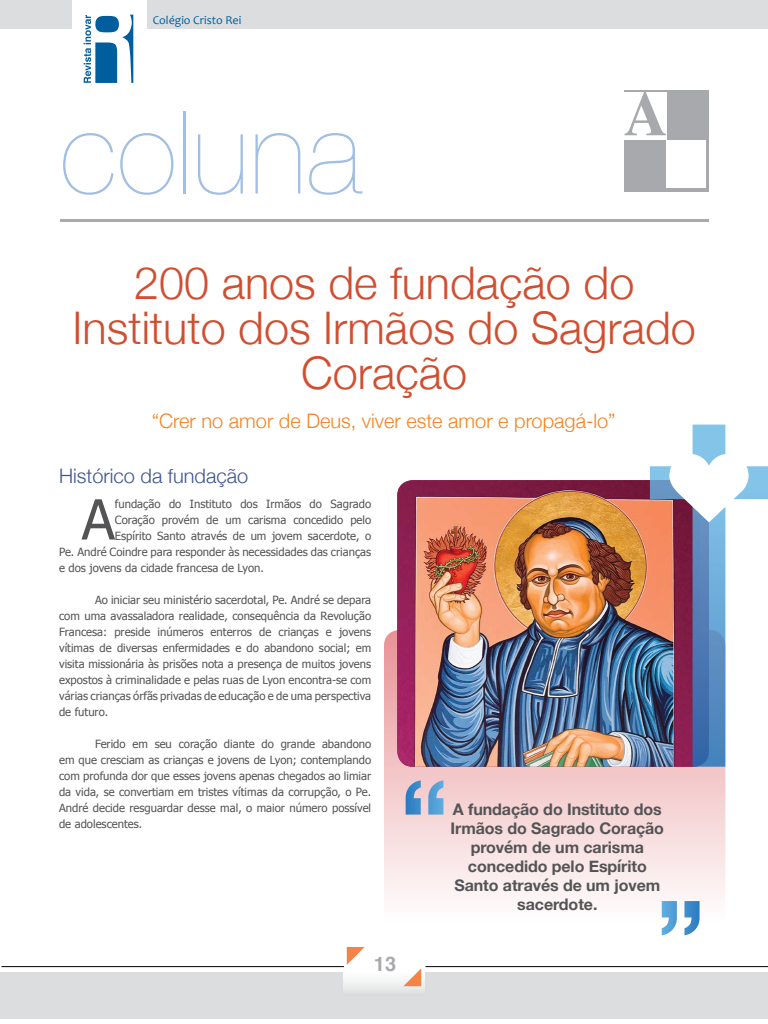
<style>
.page{position:relative;width:768px;height:1024px;background:#fff}
.page>*{position:absolute;margin:0;border:0;box-sizing:border-box;transform-origin:0 0}
.t1{font:200 115px "Helvetica Neue";color:#a1bee3}
.t2{font:700 106.5px "Helvetica Neue";color:#fff}
.t3{font:55.3px "Tahoma";color:#545456}
.t4{font:300 45px/45px "Helvetica Neue";color:#d14e30;text-align:center}
.t5{font:300 20px "Helvetica Neue";color:#f58220}
.t6{font:300 20px "Helvetica Neue";color:#3d548f}
.t7{font:700 20px "Helvetica";color:#a7a9ac}
.t8{font:700 16px/19px "Helvetica Neue";letter-spacing:-.005em;color:#545456;text-align:center}
.t9{font:12px "Candara";color:#005e9e}
.t10{font:11.3px/16px "Tahoma";color:#545456;text-align:justify}
</style>
<div class="page">
<div style="left:384px;top:630px;width:341px;height:311px;background:linear-gradient(to bottom,#e89195,#fff);border-radius:16px"></div>
<img style="left:397px;top:480px;width:253px;height:287px">
<svg style="left:650px;top:425px;width:118px;height:342px"></svg>
<svg style="left:669px;top:454px;width:80px;height:68px"></svg>
<div style="left:0;top:972px;width:768px;height:47px;background:#dcddde"></div>
<div style="left:343px;top:948px;width:81px;height:48px;background:linear-gradient(to bottom,#fff,#e6e6e6)"></div>
<div style="left:0;top:0;width:768px;height:28px;background:#dcddde"></div>
<div style="left:73px;top:0;width:74px;height:96px;background:#fff"></div>
<svg style="left:347px;top:947px;width:18px;height:18px"></svg>
<svg style="left:403px;top:968px;width:18px;height:18px"></svg>
<hr style="left:426px;top:966px;width:342px;height:1px;background:#000">
<hr style="left:2px;top:966px;width:342px;height:1px;background:#000">
<svg style="left:84px;top:15px;width:49px;height:68px"></svg>
<hr style="left:60px;top:220px;width:648px;height:2px;background:#a7a9ac">
<div style="left:624px;top:90px;width:85px;height:101px;background:#a7a9ac"></div>
<div style="left:624px;top:92px;width:43px;height:48px;background:linear-gradient(to right,#fff,#fff)"></div>
<div style="left:667px;top:141px;width:39px;height:47px;background:#fff"></div>
<svg style="left:625px;top:92px;width:41px;height:43px"></svg>
<p class="t9" style="left:153px;top:13px;width:90px">Colégio Cristo Rei</p>
<h1 class="t1" style="left:60px;top:63px;width:304px">coluna</h1>
<h3 class="t4" style="left:73px;top:257px;width:625px">200 anos de fundação do<br>Instituto dos Irmãos do Sagrado<br>Coração</h3>
<h3 class="t5" style="left:152px;top:404px;width:465px">“Crer no amor de Deus, viver este amor e propagá-lo”</h3>
<h3 class="t6" style="left:59px;top:459px;width:191px">Histórico da fundação</h3>
<h3 class="t3" style="left:82px;top:482px;width:35px">A</h3>
<p class="t10" style="left:115px;top:495px;width:258px">fundação do Instituto dos Irmãos do Sagrado</p>
<p class="t10" style="left:115px;top:511px;width:258px">Coração provém de um carisma concedido pelo</p>
<p class="t10" style="left:115px;top:527px;width:258px">Espírito Santo através de um jovem sacerdote, o</p>
<p class="t10" style="left:59px;top:543px;width:314px">Pe. André Coindre para responder às necessidades das crianças</p>
<p class="t10" style="left:59px;top:559px;width:206px">e dos jovens da cidade francesa de Lyon.</p>
<p class="t10" style="left:59px;top:591px;width:314px;text-indent:36px">Ao iniciar seu ministério sacerdotal, Pe. André se depara com uma avassaladora realidade, consequência da Revolução Francesa: preside inúmeros enterros de crianças e jovens vítimas de diversas enfermidades e do abandono social; em visita missionária às prisões nota a presença de muitos jovens expostos à criminalidade e pelas ruas de Lyon encontra-se com várias crianças órfãs privadas de educação e de uma perspectiva de futuro.</p>
<p class="t10" style="left:59px;top:735px;width:314px;text-indent:36px">Ferido em seu coração diante do grande abandono em que cresciam as crianças e jovens de Lyon; contemplando com profunda dor que esses jovens apenas chegados ao limiar da vida, se convertiam em tristes vítimas da corrupção, o Pe.<br>André decide resguardar desse mal, o maior número possível de adolescentes.</p>
<h3 class="t7" style="left:374px;top:948px;width:24px">13</h3>
<h2 class="t2" style="left:449px;top:860px;width:51px;rotate:-180deg">”</h2>
<h3 class="t8" style="left:451px;top:801px;width:215px">A fundação do Instituto dos<br>Irmãos do Sagrado Coração provém de um carisma concedido pelo Espírito<br>Santo através de um jovem sacerdote.</h3>
<h2 class="t2" style="left:656px;top:856px;width:51px">”</h2>
</div>
